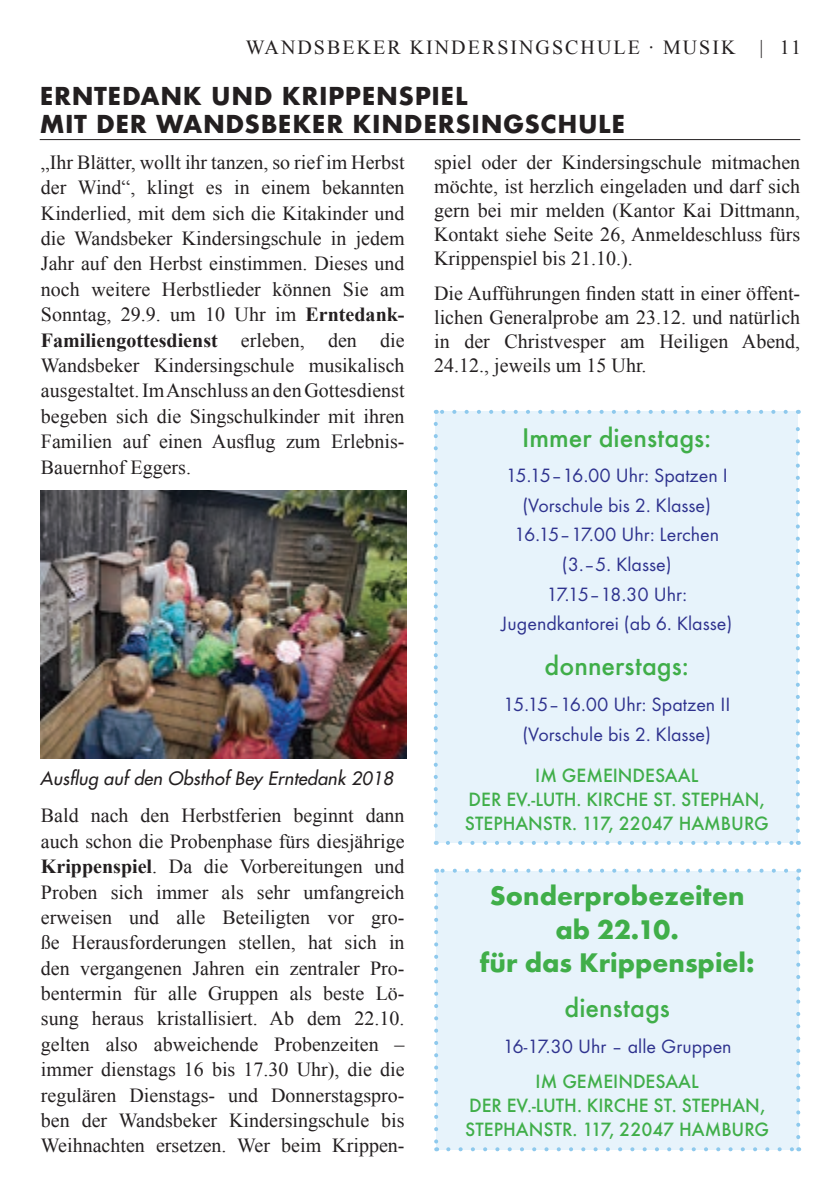
<style>
.page{position:relative;width:840px;height:1191px;background:#fff}
.page>*{position:absolute;margin:0;border:0;box-sizing:border-box;transform-origin:0 0}
.t1{font:700 28px/33.6px "Futura T";color:#40ae49;text-align:center}
.t2{font:500 28px "Futura T";color:#40ae49}
.t3{font:700 24px/28px "Futura";letter-spacing:.025em;color:#231f20}
.t4{font:20px/25.4px "Times New Roman";color:#231f20;text-align:justify}
.t5{font:20px/29.6px "Futura T";color:#2e328e;text-align:center}
.t6{font:500 20px/24px "Futura T";color:#40ae49;text-align:center}
.t7{font:20px "Times New Roman";letter-spacing:.1em;color:#231f20}
.t8{font:italic 18px "Futura";letter-spacing:.01em;color:#231f20}
.s1{font-weight:700}
</style>
<div class="page">
<div style="left:436px;top:870px;width:361px;height:279px;background:#e7f3fb"></div>
<svg style="left:448px;top:1147px;width:343px;height:4px"></svg>
<svg style="left:434px;top:882px;width:4px;height:269px"></svg>
<svg style="left:795px;top:868px;width:4px;height:269px"></svg>
<svg style="left:436px;top:868px;width:349px;height:4px"></svg>
<div style="left:435px;top:412px;width:362px;height:431px;background:#e7f3fb"></div>
<svg style="left:447px;top:841px;width:344px;height:4px"></svg>
<svg style="left:433px;top:424px;width:4px;height:421px"></svg>
<svg style="left:795px;top:410px;width:4px;height:421px"></svg>
<svg style="left:435px;top:410px;width:350px;height:4px"></svg>
<hr style="left:40px;top:139px;width:759px;height:1px;background:#231f20">
<img style="left:40px;top:491px;width:366px;height:267px">
<p class="t7" style="left:246px;top:33px;width:556px">WANDSBEKER KINDERSINGSCHULE · MUSIK | 11</p>
<p class="t3" style="left:40px;top:82px;width:586px">ERNTEDANK UND KRIPPENSPIEL<br>MIT DER WANDSBEKER KINDERSINGSCHULE</p>
<p class="t4" style="left:41px;top:149px;width:365px">„Ihr Blätter, wollt ihr tanzen, so rief im Herbst der Wind“, klingt es in einem bekannten Kinderlied, mit dem sich die Kitakinder und die Wandsbeker Kindersingschule in jedem Jahr auf den Herbst einstimmen. Dieses und noch weitere Herbstlieder können Sie am Sonntag, 29.9. um 10 Uhr im <span class="s1">Erntedank-Familiengottesdienst</span> erleben, den die Wandsbeker Kindersingschule musikalisch ausgestaltet. Im Anschluss an den Gottesdienst begeben sich die Singschulkinder mit ihren Familien auf einen Ausflug zum Erlebnis-Bauernhof Eggers.</p>
<p class="t8" style="left:40px;top:766px;width:354px">Ausflug auf den Obsthof Bey Erntedank 2018</p>
<p class="t4" style="left:41px;top:802px;width:365px;text-align:left">Bald nach den Herbstferien beginnt dann auch schon die Probenphase fürs diesjährige <span class="s1">Krippenspiel</span>. Da die Vorbereitungen und Proben sich immer als sehr umfangreich erweisen und alle Beteiligten vor gro&shy;ße Herausforderungen stellen, hat sich in den vergangenen Jahren ein zentraler Pro&shy;bentermin für alle Gruppen als beste Lö&shy;sung heraus kristallisiert. Ab dem 22.10. gelten also abweichende Probenzeiten – immer dienstags 16 bis 17.30 Uhr), die die regulären Dienstags- und Donnerstagspro&shy;ben der Wandsbeker Kindersingschule bis Weihnachten ersetzen. Wer beim Krippen-</p>
<p class="t4" style="left:434px;top:150px;width:367px;line-height:24px">spiel oder der Kindersingschule mitmachen möchte, ist herzlich eingeladen und darf sich gern bei mir melden (Kantor Kai Dittmann, Kontakt siehe Seite 26, Anmeldeschluss fürs Krippenspiel bis 21.10.).</p>
<p class="t4" style="left:434px;top:281px;width:367px;line-height:24px">Die Aufführungen finden statt in einer öffent&shy;lichen Generalprobe am 23.12. und natürlich in der Christvesper am Heiligen Abend, 24.12., jeweils um 15 Uhr.</p>
<h1 class="t2" style="left:522px;top:421px;width:190px">Immer dienstags:</h1>
<p class="t5" style="left:501px;top:460px;width:232px">15.15–16.00 Uhr: Spatzen I (Vorschule bis 2. Klasse)<br>16.15–17.00 Uhr: Lerchen (3.–5. Klasse)<br>17.15–18.30 Uhr:<br>Jugendkantorei (ab 6. Klasse)</p>
<h1 class="t2" style="left:544px;top:650px;width:146px">donnerstags:</h1>
<p class="t5" style="left:503px;top:689px;width:228px">15.15–16.00 Uhr: Spatzen II (Vorschule bis 2. Klasse)</p>
<p class="t6" style="left:464px;top:762px;width:305px">IM GEMEINDESAAL<br>DER EV.-LUTH. KIRCHE ST. STEPHAN,<br>STEPHANSTR. 117, 22047 HAMBURG</p>
<h1 class="t1" style="left:479px;top:878px;width:276px">Sonderprobezeiten ab 22.10.<br>für das Krippenspiel:</h1>
<h1 class="t2" style="left:564px;top:991px;width:107px">dienstags</h1>
<p class="t5" style="left:502px;top:1031px;width:230px">16-17.30 Uhr – alle Gruppen</p>
<p class="t6" style="left:465px;top:1069px;width:305px">IM GEMEINDESAAL<br>DER EV.-LUTH. KIRCHE ST. STEPHAN,<br>STEPHANSTR. 117, 22047 HAMBURG</p>
</div>
